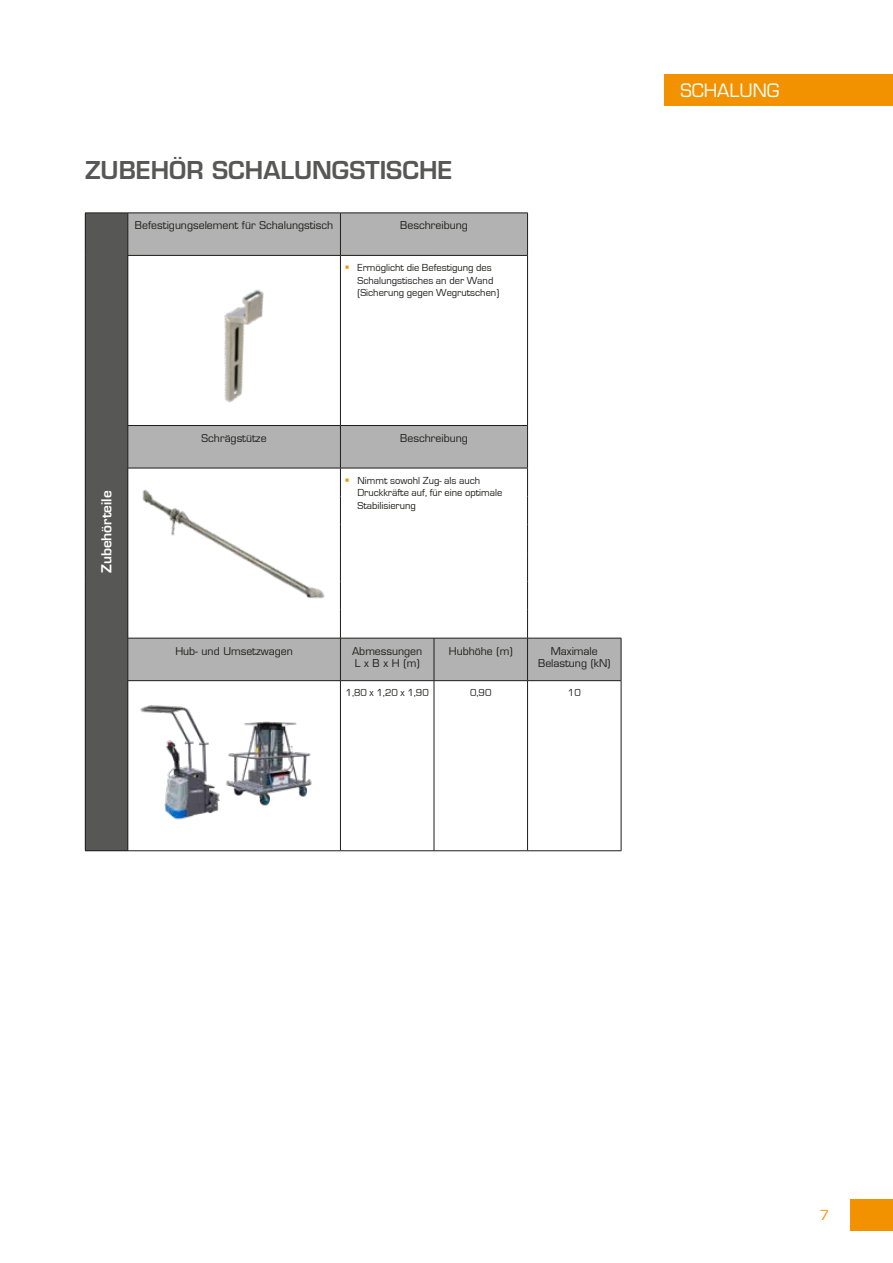
<style>
.page{position:relative;width:893px;height:1263px;background:#fff}
.page>*{position:absolute;margin:0;border:0;box-sizing:border-box;transform-origin:0 0}
.t1{font:600 24px "Eurostile LT Std";color:#575756}
.t2{font:18px "Eurostile LT Std";color:#fff}
.t3{font:600 13.5px "Eurostile LT Std";color:#fff}
.t4{font:13.5px "Eurostile LT Std";color:#f39200}
.t5{font:10.5px/12.6px "Eurostile";color:#1d1d1b}
.t6{font:10.5px/12.6px "Eurostile LT Std";color:#1d1d1b}
</style>
<div class="page">
<div style="left:850px;top:1199px;width:43px;height:32px;background:#f39200"></div>
<div style="left:664px;top:74px;width:229px;height:32px;background:#f39200"></div>
<div style="left:85px;top:213px;width:43px;height:638px;background:#575756"></div>
<svg style="left:129px;top:214px;width:398px;height:466px"></svg>
<svg style="left:528px;top:256px;width:94px;height:595px"></svg>
<hr style="left:85px;top:850px;width:43px;height:1px;background:#1d1d1b">
<hr style="left:85px;top:213px;width:43px;height:1px;background:#1d1d1b">
<hr style="left:85px;top:213px;width:1px;height:42px;background:#1d1d1b">
<hr style="left:128px;top:213px;width:212px;height:1px;background:#1d1d1b">
<hr style="left:128px;top:213px;width:1px;height:42px;background:#1d1d1b">
<hr style="left:85px;top:255px;width:1px;height:170px;background:#1d1d1b">
<hr style="left:128px;top:255px;width:212px;height:1px;background:#1d1d1b">
<hr style="left:128px;top:256px;width:1px;height:169px;background:#1d1d1b">
<hr style="left:85px;top:425px;width:1px;height:43px;background:#1d1d1b">
<hr style="left:128px;top:425px;width:212px;height:1px;background:#1d1d1b">
<hr style="left:128px;top:426px;width:1px;height:42px;background:#1d1d1b">
<hr style="left:128px;top:468px;width:212px;height:1px;background:#1d1d1b">
<svg style="left:85px;top:468px;width:1px;height:170px"></svg>
<svg style="left:128px;top:468px;width:1px;height:170px"></svg>
<hr style="left:85px;top:638px;width:1px;height:43px;background:#1d1d1b">
<hr style="left:128px;top:638px;width:212px;height:1px;background:#1d1d1b">
<hr style="left:128px;top:638px;width:1px;height:42px;background:#1d1d1b">
<hr style="left:340px;top:638px;width:1px;height:42px;background:#1d1d1b">
<hr style="left:434px;top:638px;width:1px;height:42px;background:#1d1d1b">
<hr style="left:527px;top:638px;width:1px;height:42px;background:#1d1d1b">
<hr style="left:85px;top:681px;width:1px;height:169px;background:#1d1d1b">
<hr style="left:128px;top:680px;width:212px;height:1px;background:#1d1d1b">
<hr style="left:128px;top:681px;width:1px;height:169px;background:#1d1d1b">
<hr style="left:340px;top:680px;width:94px;height:1px;background:#1d1d1b">
<hr style="left:340px;top:681px;width:1px;height:169px;background:#1d1d1b">
<hr style="left:434px;top:680px;width:94px;height:1px;background:#1d1d1b">
<hr style="left:434px;top:681px;width:1px;height:169px;background:#1d1d1b">
<hr style="left:528px;top:680px;width:93px;height:1px;background:#1d1d1b">
<hr style="left:527px;top:681px;width:1px;height:169px;background:#1d1d1b">
<hr style="left:128px;top:850px;width:212px;height:1px;background:#1d1d1b">
<hr style="left:621px;top:638px;width:1px;height:42px;background:#1d1d1b">
<hr style="left:340px;top:638px;width:94px;height:1px;background:#1d1d1b">
<hr style="left:434px;top:638px;width:94px;height:1px;background:#1d1d1b">
<hr style="left:528px;top:638px;width:93px;height:1px;background:#1d1d1b">
<hr style="left:340px;top:850px;width:94px;height:1px;background:#1d1d1b">
<hr style="left:340px;top:213px;width:1px;height:42px;background:#1d1d1b">
<hr style="left:527px;top:213px;width:1px;height:42px;background:#1d1d1b">
<hr style="left:340px;top:256px;width:1px;height:169px;background:#1d1d1b">
<hr style="left:527px;top:256px;width:1px;height:169px;background:#1d1d1b">
<hr style="left:340px;top:426px;width:1px;height:42px;background:#1d1d1b">
<hr style="left:527px;top:426px;width:1px;height:42px;background:#1d1d1b">
<svg style="left:527px;top:469px;width:1px;height:169px"></svg>
<hr style="left:434px;top:850px;width:94px;height:1px;background:#1d1d1b">
<hr style="left:528px;top:850px;width:93px;height:1px;background:#1d1d1b">
<hr style="left:621px;top:681px;width:1px;height:169px;background:#1d1d1b">
<hr style="left:340px;top:425px;width:94px;height:1px;background:#1d1d1b">
<hr style="left:434px;top:425px;width:94px;height:1px;background:#1d1d1b">
<hr style="left:340px;top:468px;width:94px;height:1px;background:#1d1d1b">
<hr style="left:434px;top:468px;width:94px;height:1px;background:#1d1d1b">
<hr style="left:340px;top:213px;width:94px;height:1px;background:#1d1d1b">
<hr style="left:434px;top:213px;width:94px;height:1px;background:#1d1d1b">
<hr style="left:340px;top:255px;width:94px;height:1px;background:#1d1d1b">
<hr style="left:434px;top:255px;width:94px;height:1px;background:#1d1d1b">
<img style="left:174px;top:268px;width:121px;height:145px">
<img style="left:136px;top:479px;width:196px;height:148px">
<img style="left:140px;top:705px;width:172px;height:115px">
<svg style="left:346px;top:265px;width:3px;height:4px"></svg>
<svg style="left:340px;top:468px;width:9px;height:170px"></svg>
<h1 class="t1" style="left:85px;top:155px;width:369px">ZUBEHÖR SCHALUNGSTISCHE</h1>
<p class="t6" style="left:135px;top:219px;width:200px">Befestigungselement für Schalungstisch</p>
<p class="t6" style="left:400px;top:219px;width:69px">Beschreibung</p>
<p class="t5" style="left:357px;top:261px;width:143px">Ermöglicht die Befestigung des<br>Schalungstisches an der Wand (Sicherung gegen Wegrutschen)</p>
<p class="t3" style="left:98px;top:573px;width:84px;rotate:-90deg">Zubehörteile</p>
<p class="t6" style="left:202px;top:432px;width:67px">Schrägstütze</p>
<p class="t6" style="left:400px;top:432px;width:69px">Beschreibung</p>
<p class="t5" style="left:357px;top:474px;width:147px">Nimmt sowohl Zug- als auch<br>Druckkräfte auf, für eine optimale<br>Stabilisierung</p>
<p class="t6" style="left:175px;top:644px;width:119px">Hub- und Umsetzwagen</p>
<p class="t6" style="left:352px;top:644px;width:72px">Abmessungen<br>L x B x H (m)</p>
<p class="t6" style="left:449px;top:644px;width:65px">Hubhöhe (m)</p>
<p class="t6" style="left:538px;top:644px;width:74px;text-align:center">Maximale<br>Belastung (kN)</p>
<p class="t5" style="left:346px;top:687px;width:85px">1,80 x 1,20 x 1,90</p>
<p class="t5" style="left:470px;top:687px;width:23px">0,90</p>
<p class="t5" style="left:568px;top:687px;width:14px">10</p>
<h2 class="t2" style="left:680px;top:80px;width:101px">SCHALUNG</h2>
<p class="t4" style="left:820px;top:1207px;width:11px">7</p>
</div>
